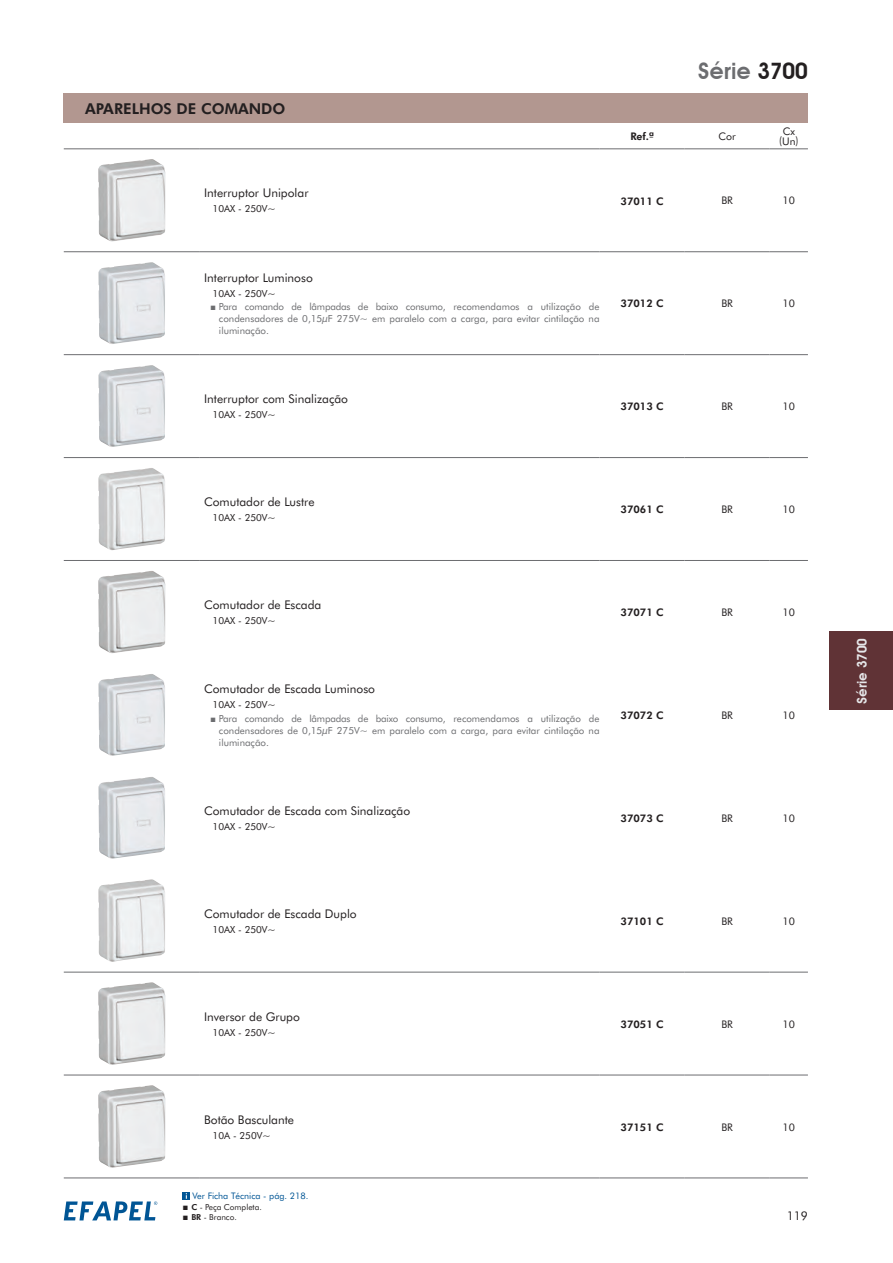
<style>
.page{position:relative;width:893px;height:1263px;background:#fff}
.page>*{position:absolute;margin:0;border:0;box-sizing:border-box;transform-origin:0 0}
.t1{font:600 22.65px "Avant Garde";color:#6c6d70}
.t2{font:800 15px "Futura BT";color:#231f20}
.t3{font:600 13.5px "Avant Garde";color:#e6e7e9}
.t4{font:12px "Futura BT";color:#231f20}
.t5{font:800 10.5px "Futura BT";color:#231f20}
.t6{font:10.5px/9.8px "Futura BT";color:#231f20;text-align:center}
.t7{font:9.75px/12px "Futura BT";color:#6c6d70;text-align:justify}
.t8{font:9.75px "Futura BT";color:#231f20}
.t9{font:9px "Futura BT";color:#005595}
.t10{font:8.25px/10.5px "Futura BT";color:#231f20}
.s1{color:#231f20}
.s2{font-weight:800}
</style>
<div class="page">
<svg style="left:64px;top:1201px;width:93px;height:19px"></svg>
<div style="left:64px;top:94px;width:744px;height:29px;background:#b29790"></div>
<hr style="left:64px;top:149px;width:136px;height:1px;background:#6c6d70">
<hr style="left:200px;top:149px;width:400px;height:1px;background:#6c6d70">
<hr style="left:600px;top:149px;width:85px;height:1px;background:#6c6d70">
<hr style="left:685px;top:149px;width:85px;height:1px;background:#6c6d70">
<hr style="left:770px;top:149px;width:38px;height:1px;background:#6c6d70">
<hr style="left:64px;top:251px;width:136px;height:1px;background:#6c6d70">
<hr style="left:200px;top:251px;width:400px;height:1px;background:#6c6d70">
<hr style="left:600px;top:251px;width:85px;height:1px;background:#6c6d70">
<hr style="left:685px;top:251px;width:85px;height:1px;background:#6c6d70">
<hr style="left:770px;top:251px;width:38px;height:1px;background:#6c6d70">
<hr style="left:64px;top:354px;width:136px;height:1px;background:#6c6d70">
<hr style="left:200px;top:354px;width:400px;height:1px;background:#6c6d70">
<hr style="left:600px;top:354px;width:85px;height:1px;background:#6c6d70">
<hr style="left:685px;top:354px;width:85px;height:1px;background:#6c6d70">
<hr style="left:770px;top:354px;width:38px;height:1px;background:#6c6d70">
<hr style="left:64px;top:457px;width:136px;height:1px;background:#6c6d70">
<hr style="left:200px;top:457px;width:400px;height:1px;background:#6c6d70">
<hr style="left:600px;top:457px;width:85px;height:1px;background:#6c6d70">
<hr style="left:685px;top:457px;width:85px;height:1px;background:#6c6d70">
<hr style="left:770px;top:457px;width:38px;height:1px;background:#6c6d70">
<hr style="left:64px;top:560px;width:136px;height:1px;background:#6c6d70">
<hr style="left:200px;top:560px;width:400px;height:1px;background:#6c6d70">
<hr style="left:600px;top:560px;width:85px;height:1px;background:#6c6d70">
<hr style="left:685px;top:560px;width:85px;height:1px;background:#6c6d70">
<hr style="left:770px;top:560px;width:38px;height:1px;background:#6c6d70">
<hr style="left:64px;top:972px;width:136px;height:1px;background:#6c6d70">
<hr style="left:200px;top:972px;width:400px;height:1px;background:#6c6d70">
<hr style="left:600px;top:972px;width:85px;height:1px;background:#6c6d70">
<hr style="left:685px;top:972px;width:85px;height:1px;background:#6c6d70">
<hr style="left:770px;top:972px;width:38px;height:1px;background:#6c6d70">
<hr style="left:64px;top:1075px;width:136px;height:1px;background:#6c6d70">
<hr style="left:200px;top:1075px;width:400px;height:1px;background:#6c6d70">
<hr style="left:600px;top:1075px;width:85px;height:1px;background:#6c6d70">
<hr style="left:685px;top:1075px;width:85px;height:1px;background:#6c6d70">
<hr style="left:770px;top:1075px;width:38px;height:1px;background:#6c6d70">
<hr style="left:64px;top:1178px;width:136px;height:1px;background:#6c6d70">
<hr style="left:200px;top:1178px;width:400px;height:1px;background:#6c6d70">
<hr style="left:600px;top:1178px;width:85px;height:1px;background:#6c6d70">
<hr style="left:685px;top:1178px;width:85px;height:1px;background:#6c6d70">
<hr style="left:770px;top:1178px;width:38px;height:1px;background:#6c6d70">
<img style="left:98px;top:159px;width:67px;height:83px">
<img style="left:98px;top:262px;width:67px;height:82px">
<img style="left:98px;top:365px;width:67px;height:82px">
<img style="left:98px;top:468px;width:67px;height:82px">
<img style="left:98px;top:571px;width:67px;height:82px">
<img style="left:98px;top:674px;width:67px;height:82px">
<img style="left:98px;top:777px;width:67px;height:82px">
<img style="left:98px;top:879px;width:67px;height:83px">
<img style="left:98px;top:982px;width:67px;height:83px">
<img style="left:98px;top:1085px;width:67px;height:83px">
<svg style="left:183px;top:1192px;width:7px;height:7px"></svg>
<div style="left:829px;top:631px;width:64px;height:79px;background:#603336"></div>
<h2 class="t2" style="left:85px;top:100px;width:58px">APARELHOS</h2>
<h2 class="t2" style="left:177px;top:100px;width:109px">DE COMANDO</h2>
<p class="t4" style="left:204px;top:186px;width:106px">Interruptor Unipolar</p>
<p class="t8" style="left:213px;top:203px;width:65px">10AX - 250V~</p>
<h1 class="t1" style="left:698px;top:57px;width:112px">Série <span class="s1">3700</span></h1>
<p class="t5" style="left:630px;top:130px;width:25px">Ref.ª</p>
<p class="t6" style="left:718px;top:131px;width:19px">Cor</p>
<p class="t6" style="left:779px;top:126px;width:21px">Cx (Un)</p>
<p class="t5" style="left:621px;top:194px;width:44px">37011 C</p>
<p class="t6" style="left:721px;top:196px;width:13px">BR</p>
<p class="t6" style="left:783px;top:196px;width:14px">10</p>
<p class="t4" style="left:204px;top:270px;width:110px">Interruptor Luminoso</p>
<p class="t8" style="left:213px;top:287px;width:65px">10AX - 250V~</p>
<p class="t7" style="left:219px;top:300px;width:382px">Para comando de lâmpadas de baixo consumo, recomendamos a utilização de condensadores de 0,15μF 275V~ em paralelo com a carga, para evitar cintilação na iluminação.</p>
<p class="t5" style="left:621px;top:297px;width:44px">37012 C</p>
<p class="t6" style="left:721px;top:298px;width:13px">BR</p>
<p class="t6" style="left:783px;top:298px;width:14px">10</p>
<p class="t4" style="left:204px;top:392px;width:145px">Interruptor com Sinalização</p>
<p class="t8" style="left:213px;top:409px;width:65px">10AX - 250V~</p>
<p class="t4" style="left:204px;top:494px;width:112px">Comutador de Lustre</p>
<p class="t8" style="left:213px;top:512px;width:65px">10AX - 250V~</p>
<p class="t4" style="left:204px;top:597px;width:119px">Comutador de Escada</p>
<p class="t8" style="left:213px;top:615px;width:65px">10AX - 250V~</p>
<p class="t5" style="left:621px;top:400px;width:44px">37013 C</p>
<p class="t6" style="left:721px;top:401px;width:13px">BR</p>
<p class="t6" style="left:783px;top:401px;width:14px">10</p>
<p class="t5" style="left:621px;top:503px;width:44px">37061 C</p>
<p class="t6" style="left:721px;top:504px;width:13px">BR</p>
<p class="t6" style="left:783px;top:504px;width:14px">10</p>
<p class="t5" style="left:621px;top:606px;width:44px">37071 C</p>
<p class="t6" style="left:721px;top:607px;width:13px">BR</p>
<p class="t6" style="left:783px;top:607px;width:14px">10</p>
<p class="t4" style="left:204px;top:682px;width:172px">Comutador de Escada Luminoso</p>
<p class="t8" style="left:213px;top:699px;width:65px">10AX - 250V~</p>
<p class="t7" style="left:219px;top:712px;width:382px">Para comando de lâmpadas de baixo consumo, recomendamos a utilização de condensadores de 0,15μF 275V~ em paralelo com a carga, para evitar cintilação na iluminação.</p>
<p class="t5" style="left:621px;top:709px;width:44px">37072 C</p>
<p class="t6" style="left:721px;top:710px;width:13px">BR</p>
<p class="t6" style="left:783px;top:710px;width:14px">10</p>
<p class="t4" style="left:204px;top:803px;width:208px">Comutador de Escada com Sinalização</p>
<p class="t8" style="left:213px;top:820px;width:65px">10AX - 250V~</p>
<p class="t4" style="left:204px;top:906px;width:154px">Comutador de Escada Duplo</p>
<p class="t8" style="left:213px;top:923px;width:65px">10AX - 250V~</p>
<p class="t4" style="left:204px;top:1009px;width:97px">Inversor de Grupo</p>
<p class="t8" style="left:213px;top:1026px;width:65px">10AX - 250V~</p>
<p class="t4" style="left:204px;top:1112px;width:91px">Botão Basculante</p>
<p class="t8" style="left:213px;top:1129px;width:59px">10A - 250V~</p>
<p class="t9" style="left:192px;top:1191px;width:117px">Ver Ficha Técnica - pág. 218.</p>
<p class="t10" style="left:191px;top:1202px;width:72px"><span class="s2">C</span> - Peça Completa.<br><span class="s2">BR</span> - Branco.</p>
<p class="t5" style="left:621px;top:812px;width:44px">37073 C</p>
<p class="t6" style="left:721px;top:813px;width:13px">BR</p>
<p class="t6" style="left:783px;top:813px;width:14px">10</p>
<p class="t5" style="left:621px;top:915px;width:44px">37101 C</p>
<p class="t6" style="left:721px;top:916px;width:13px">BR</p>
<p class="t6" style="left:783px;top:916px;width:14px">10</p>
<p class="t5" style="left:621px;top:1018px;width:44px">37051 C</p>
<p class="t6" style="left:721px;top:1019px;width:13px">BR</p>
<p class="t6" style="left:783px;top:1019px;width:14px">10</p>
<p class="t5" style="left:621px;top:1120px;width:44px">37151 C</p>
<p class="t6" style="left:721px;top:1122px;width:13px">BR</p>
<p class="t6" style="left:783px;top:1122px;width:14px">10</p>
<p class="t4" style="left:787px;top:1209px;width:23px">119</p>
<h3 class="t3" style="left:854px;top:704px;width:67px;rotate:-90deg">Série 3700</h3>
</div>
